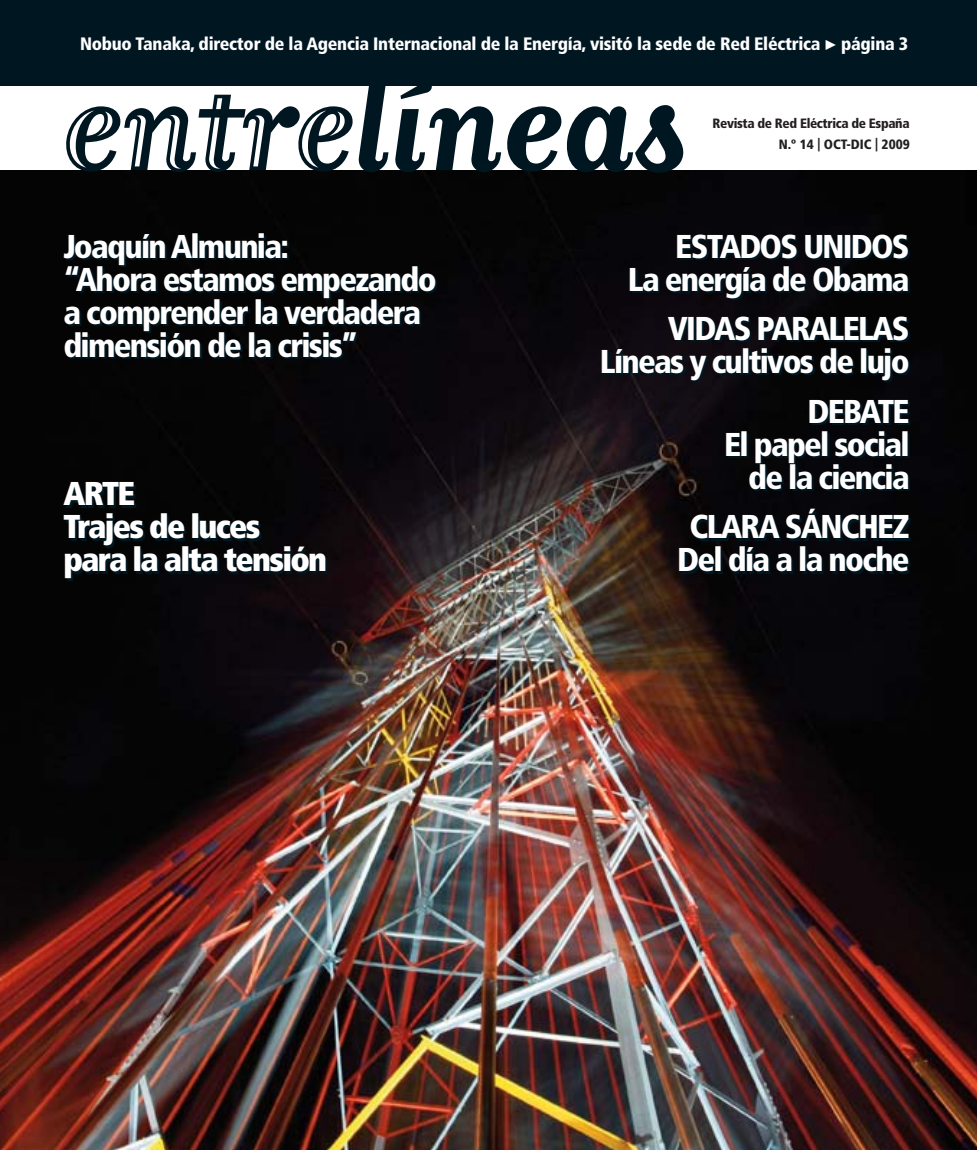
<style>
.page{position:relative;width:977px;height:1150px;background:#fff}
.page>*{position:absolute;margin:0;border:0;box-sizing:border-box;transform-origin:0 0}
.t1{font:700 144px "Matrix Script";letter-spacing:-.01em;color:#001722}
.t2{font:900 condensed 33px/33px "Frutiger";letter-spacing:-.05em;color:#fff;text-align:right}
.t3{font:900 condensed 33px/33px "Frutiger";letter-spacing:-.05em;color:#fff}
.t4{font:900 condensed 18px "Frutiger";letter-spacing:-.015em;color:#fff}
.t5{font:900 condensed 13.5px/21px "Frutiger";letter-spacing:-.025em;color:#231f20;text-align:right}
.s1{font-family:"Matrix Inline Script";font-weight:400}
</style>
<div class="page">
<div style="left:0;top:0;width:977px;height:86px;background:#001722"></div>
<img style="left:0;top:170px;width:977px;height:980px">
<p class="t4" style="left:80px;top:37px;width:830px">Nobuo Tanaka, director de la Agencia Internacional de la Energía, visitó la sede de Red Eléctrica página 3</p>
<h1 class="t1" style="left:60px;top:36px;width:629px"><span class="s1">entre</span>líneas</h1>
<p class="t5" style="left:712px;top:114px;width:199px">Revista de Red Eléctrica de España<br>N.º 14 | OCT-DIC | 2009</p>
<p class="t2" style="left:63px;top:232px;width:375px;text-align:left">Joaquín Almunia:<br>“Ahora estamos empezando a comprender la verdadera dimensión de la crisis”</p>
<p class="t3" style="left:63px;top:480px;width:265px">ARTE<br>Trajes de luces para la alta tensión</p>
<p class="t2" style="left:628px;top:232px;width:283px">ESTADOS UNIDOS<br>La energía de Obama</p>
<p class="t2" style="left:600px;top:315px;width:311px">VIDAS PARALELAS<br>Líneas y cultivos de lujo</p>
<p class="t2" style="left:724px;top:397px;width:187px">DEBATE<br>El papel social de la ciencia</p>
<p class="t2" style="left:677px;top:513px;width:234px;text-align:center">CLARA SÁNCHEZ<br>Del día a la noche</p>
</div>
